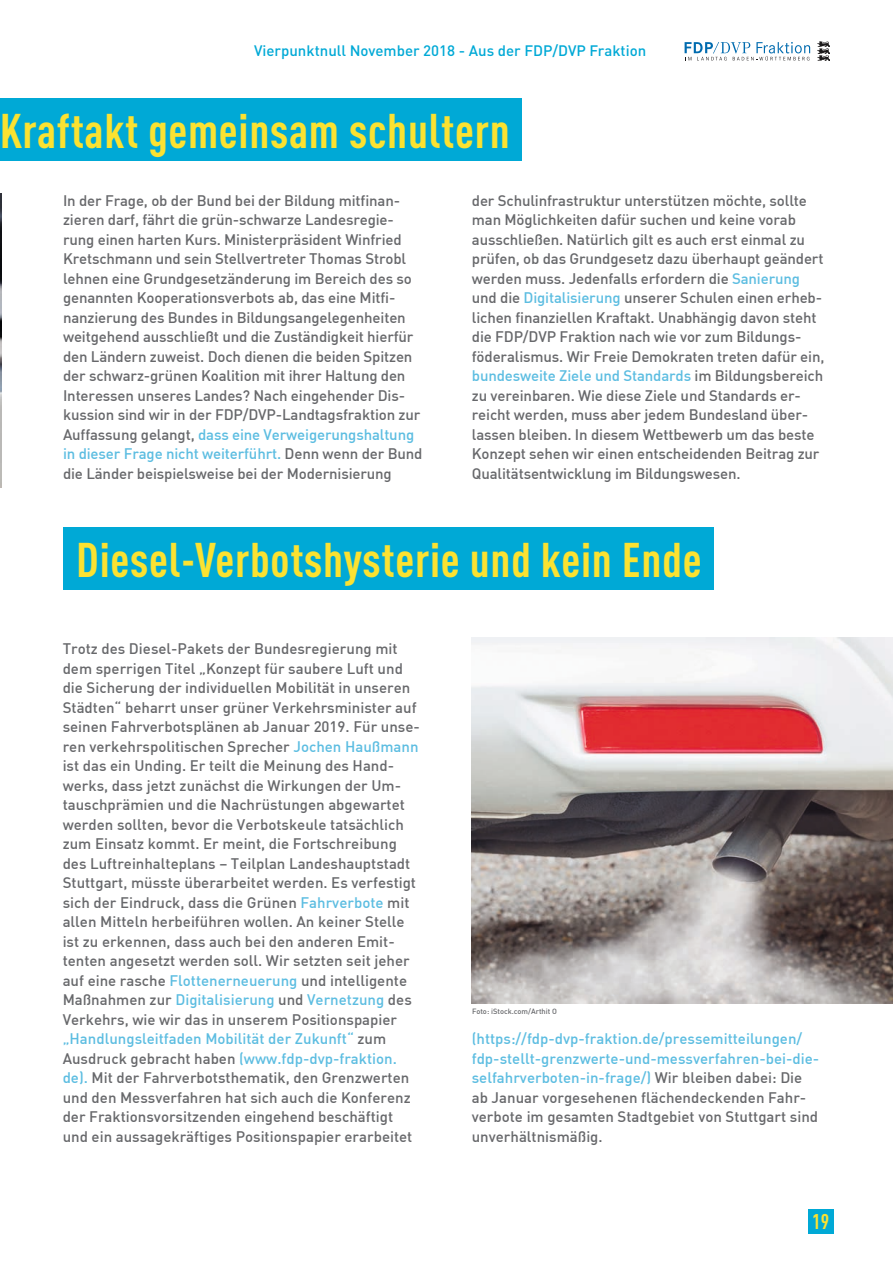
<style>
.page{position:relative;width:893px;height:1263px;background:#fff}
.page>*{position:absolute;margin:0;border:0;box-sizing:border-box;transform-origin:0 0}
.t1{font:700 condensed 48px "DINOT";letter-spacing:.015em;color:#fbe231}
.t2{font:700 condensed 21px "DINOT";color:#fbe231}
.t3{font:500 15px/19.5px "DIN";letter-spacing:-.01em;color:#67686b}
.t4{font:500 15px/19.5px "DIN";color:#5cbde1}
.t5{font:500 15px "DINOT";color:#00a9d6}
.t6{font:500 7.5px "DIN";color:#67686b}
.s1{color:#5cbde1}
.s2{color:#67686b}
</style>
<div class="page">
<div style="left:808px;top:1209px;width:25px;height:25px;background:#00a9d6"></div>
<svg style="left:685px;top:42px;width:125px;height:18px"></svg>
<img style="left:817px;top:41px;width:12px;height:20px">
<img style="left:0;top:194px;width:1px;height:294px">
<div style="left:64px;top:527px;width:650px;height:62px;background:#00a9d6"></div>
<div style="left:0;top:99px;width:522px;height:62px;background:#00a9d6"></div>
<img style="left:471px;top:638px;width:422px;height:365px">
<p class="t5" style="left:254px;top:41px;width:394px">Vierpunktnull November 2018 - Aus der FDP/DVP Fraktion</p>
<h1 class="t1" style="left:-1px;top:102px;width:512px">Kraftakt gemeinsam schultern</h1>
<p class="t3" style="left:63px;top:190px;width:361px">In der Frage, ob der Bund bei der Bildung mitfinan&shy;zieren darf, fährt die grün-schwarze Landesregie&shy;rung einen harten Kurs. Ministerpräsident Winfried Kretschmann und sein Stellvertreter Thomas Strobl lehnen eine Grundgesetzänderung im Bereich des so genannten Kooperationsverbots ab, das eine Mitfi&shy;nanzierung des Bundes in Bildungsangelegenheiten weitgehend ausschließt und die Zuständigkeit hierfür den Ländern zuweist. Doch dienen die beiden Spitzen der schwarz-grünen Koalition mit ihrer Haltung den Interessen unseres Landes? Nach eingehender Dis&shy;kussion sind wir in der FDP/DVP-Landtagsfraktion zur Auffassung gelangt, <span class="s1">dass eine Verweigerungshaltung in dieser Frage nicht weiterführt.</span> Denn wenn der Bund die Länder beispielsweise bei der Modernisierung</p>
<p class="t3" style="left:472px;top:190px;width:354px">der Schulinfrastruktur unterstützen möchte, sollte man Möglichkeiten dafür suchen und keine vorab ausschließen. Natürlich gilt es auch erst einmal zu prüfen, ob das Grundgesetz dazu überhaupt geändert werden muss. Jedenfalls erfordern die <span class="s1">Sanierung </span>und die <span class="s1">Digitalisierung</span> unserer Schulen einen erheb&shy;lichen finanziellen Kraftakt. Unabhängig davon steht die FDP/DVP Fraktion nach wie vor zum Bildungs&shy;föderalismus. Wir Freie Demokraten treten dafür ein, <span class="s1">bundesweite Ziele und Standards</span> im Bildungsbereich zu vereinbaren. Wie diese Ziele und Standards er&shy;reicht werden, muss aber jedem Bundesland über&shy;lassen bleiben. In diesem Wettbewerb um das beste Konzept sehen wir einen entscheidenden Beitrag zur Qualitätsentwicklung im Bildungswesen.</p>
<h1 class="t1" style="left:76px;top:530px;width:627px">Diesel-Verbotshysterie und kein Ende</h1>
<p class="t3" style="left:63px;top:638px;width:359px">Trotz des Diesel-Pakets der Bundesregierung mit dem sperrigen Titel „Konzept für saubere Luft und die Sicherung der individuellen Mobilität in unseren Städten“ beharrt unser grüner Verkehrsminister auf seinen Fahrverbotsplänen ab Januar 2019. Für unse&shy;ren verkehrspolitischen Sprecher <span class="s1">Jochen Haußmann </span>ist das ein Unding. Er teilt die Meinung des Hand&shy;werks, dass jetzt zunächst die Wirkungen der Um&shy;tauschprämien und die Nachrüstungen abgewartet werden sollten, bevor die Verbotskeule tatsächlich zum Einsatz kommt. Er meint, die Fortschreibung des Luftreinhalteplans – Teilplan Landeshauptstadt Stuttgart, müsste überarbeitet werden. Es verfestigt sich der Eindruck, dass die Grünen <span class="s1">Fahrverbote</span> mit allen Mitteln herbeiführen wollen. An keiner Stelle ist zu erkennen, dass auch bei den anderen Emit&shy;tenten angesetzt werden soll. Wir setzten seit jeher auf eine rasche <span class="s1">Flottenerneuerung</span> und intelligente Maßnahmen zur <span class="s1">Digitalisierung</span> und <span class="s1">Vernetzung</span> des Verkehrs, wie wir das in unserem Positionspapier <span class="s1">„Handlungsleitfaden Mobilität der Zukunft“</span> zum Ausdruck gebracht haben <span class="s1">(www.fdp-dvp-fraktion. de).</span> Mit der Fahrverbotsthematik, den Grenzwerten und den Messverfahren hat sich auch die Konferenz der Fraktionsvorsitzenden eingehend beschäftigt und ein aussagekräftiges Positionspapier erarbeitet</p>
<p class="t6" style="left:472px;top:1007px;width:86px">Foto: iStock.com/Arthit O</p>
<p class="t4" style="left:472px;top:1028px;width:349px">(https://fdp-dvp-fraktion.de/pressemitteilungen/ fdp-stellt-grenzwerte-und-messverfahren-bei-die&shy;selfahrverboten-in-frage/) <span class="s2">Wir bleiben dabei: Die ab Januar vorgesehenen flächendeckenden Fahr&shy;verbote im gesamten Stadtgebiet von Stuttgart sind unverhältnismäßig.</span></p>
<h2 class="t2" style="left:812px;top:1209px;width:18px">19</h2>
</div>
